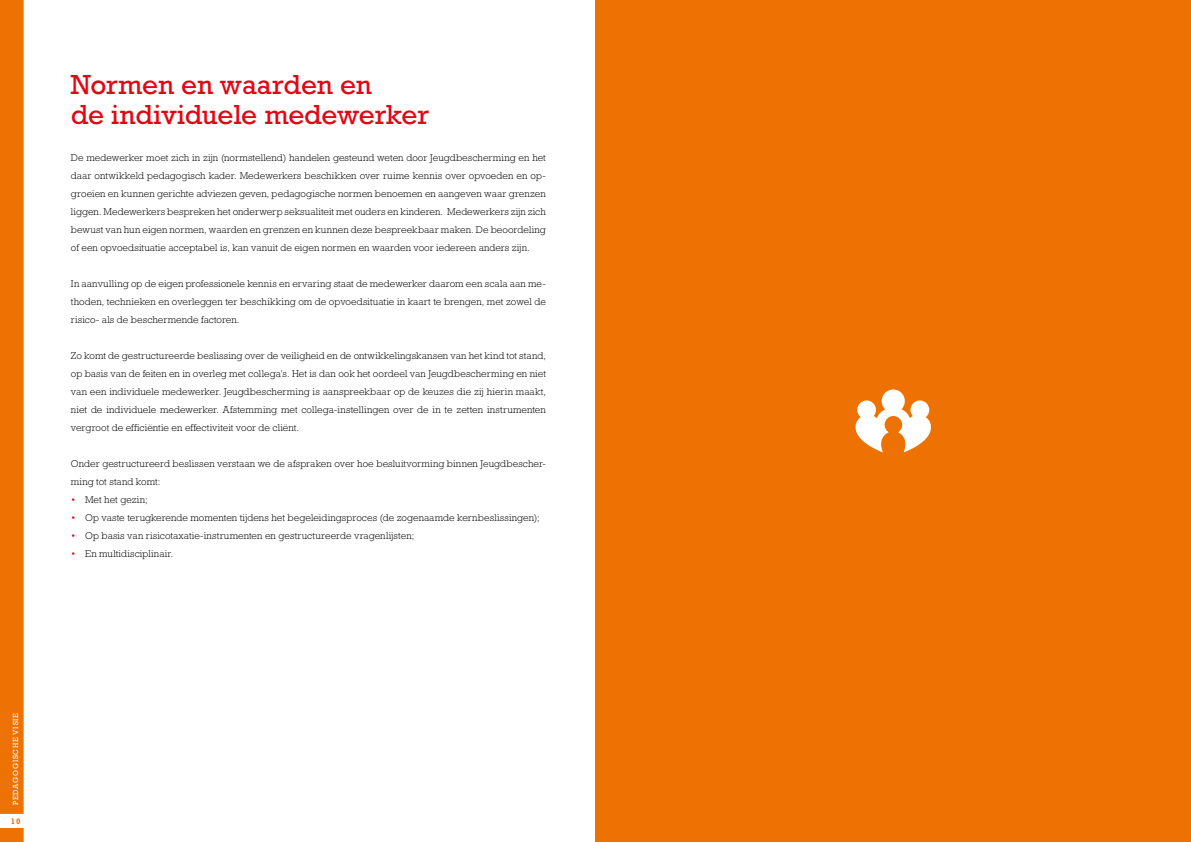
<style>
.page{position:relative;width:1191px;height:842px;background:#fff}
.page>*{position:absolute;margin:0;border:0;box-sizing:border-box;transform-origin:0 0}
.t1{font:28px/30px "Rockwell Std";letter-spacing:-.005em;color:#e30613}
.t2{font:300 10px/18px "Rockwell Std";letter-spacing:.005em;color:#000;text-align:justify}
.t3{font:300 10px "Rockwell Std";letter-spacing:.025em;color:#000}
.t4{font:700 8px "Rockwell Std";color:#ee7203}
.t5{font:7.5px "Rockwell Std";letter-spacing:.1em;color:#fff}
.s1{color:#e30613}
</style>
<div class="page">
<div style="left:0;top:0;width:24px;height:842px;background:#ee7203"></div>
<div style="left:595px;top:0;width:596px;height:842px;background:#ee7203"></div>
<svg style="left:855px;top:389px;width:76px;height:63px"></svg>
<h1 class="t1" style="left:71px;top:70px;width:360px">Normen en waarden en<br>de individuele medewerker</h1>
<p class="t2" style="left:71px;top:148px;width:476px">De medewerker moet zich in zijn (normstellend) handelen gesteund weten door Jeugdbescherming en het daar ontwikkeld pedagogisch kader. Medewerkers beschikken over ruime kennis over opvoeden en op&shy;groeien en kunnen gerichte adviezen geven, pedagogische normen benoemen en aangeven waar grenzen liggen. Medewerkers bespreken het onderwerp seksualiteit met ouders en kinderen. Medewerkers zijn zich bewust van hun eigen normen, waarden en grenzen en kunnen deze bespreekbaar maken. De beoordeling of een opvoedsituatie acceptabel is, kan vanuit de eigen normen en waarden voor iedereen anders zijn.</p>
<p class="t2" style="left:71px;top:274px;width:476px">In aanvulling op de eigen professionele kennis en ervaring staat de medewerker daarom een scala aan me&shy;thoden, technieken en overleggen ter beschikking om de opvoedsituatie in kaart te brengen, met zowel de risico- als de beschermende factoren.</p>
<p class="t2" style="left:71px;top:346px;width:476px">Zo komt de gestructureerde beslissing over de veiligheid en de ontwikkelingskansen van het kind tot stand, op basis van de feiten en in overleg met collega’s. Het is dan ook het oordeel van Jeugdbescherming en niet van een individuele medewerker. Jeugdbescherming is aanspreekbaar op de keuzes die zij hierin maakt, niet de individuele medewerker. Afstemming met collega-instellingen over de in te zetten instrumenten vergroot de efficiëntie en effectiviteit voor de cliënt.</p>
<p class="t2" style="left:71px;top:454px;width:476px">Onder gestructureerd beslissen verstaan we de afspraken over hoe besluitvorming binnen Jeugdbescher&shy;ming tot stand komt:</p>
<p class="t2" style="left:71px;top:490px;width:78px"><span class="s1">•</span> Met het gezin;</p>
<p class="t2" style="left:71px;top:508px;width:470px"><span class="s1">•</span> Op vaste terugkerende momenten tijdens het begeleidingsproces (de zogenaamde kernbeslissingen);</p>
<p class="t2" style="left:71px;top:526px;width:345px"><span class="s1">•</span> Op basis van risicotaxatie-instrumenten en gestructureerde vragenlijsten;</p>
<p class="t3" style="left:71px;top:548px;width:104px"><span class="s1">•</span> En multidisciplinair.</p>
<p class="t5" style="left:11px;top:805px;width:94px;rotate:-90deg">PEDAGOGISCHE VISIE</p>
<p class="t4" style="left:11px;top:816px;width:11px">10</p>
</div>
